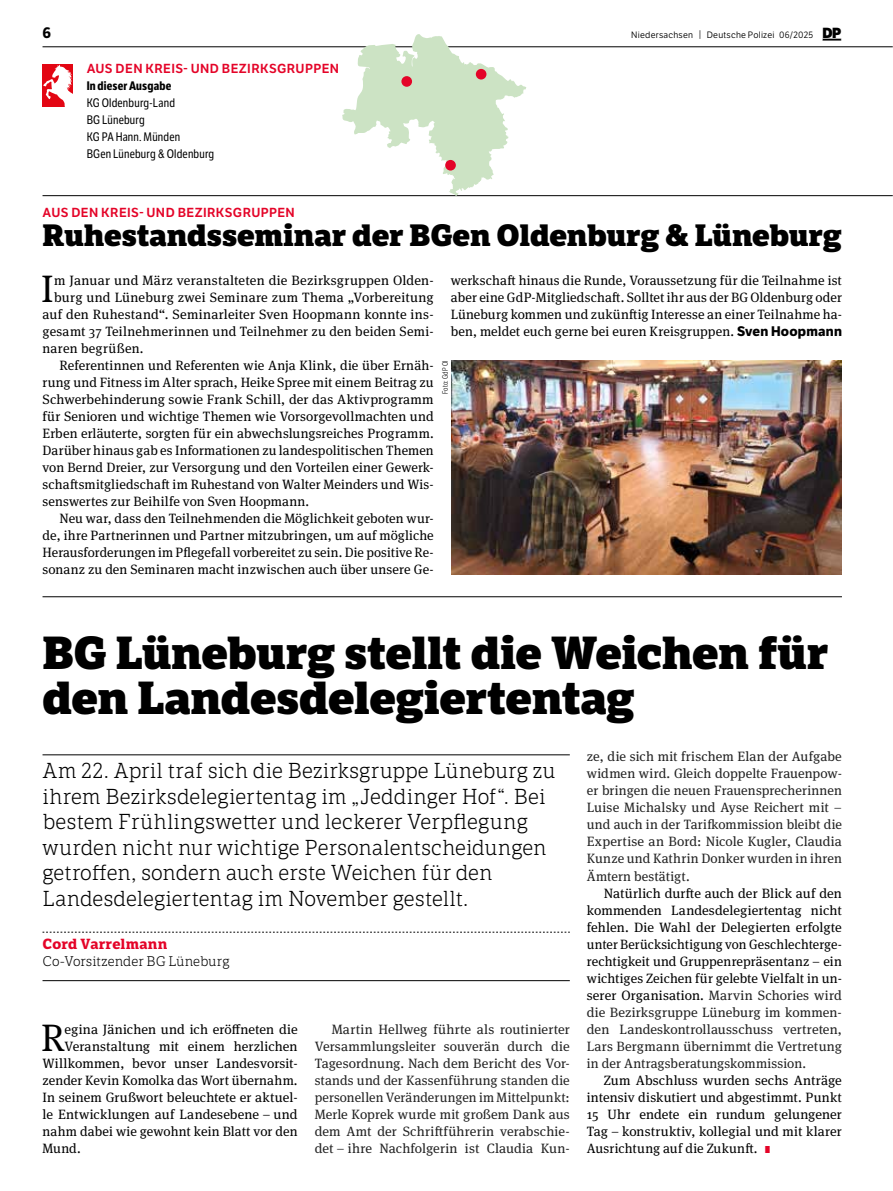
<style>
.page{position:relative;width:893px;height:1191px;background:#fff}
.page>*{position:absolute;margin:0;border:0;box-sizing:border-box;transform-origin:0 0}
.t1{font:800 45px/44.1px "LFT Etica Sheriff";letter-spacing:-.01em;color:#000}
.t2{font:38.25px "Meta Serif Pro";color:#000}
.t3{font:800 30px "LFT Etica Sheriff";letter-spacing:-.005em;color:#000}
.t4{font:300 21px/25.5px "LFT Etica Sheriff";letter-spacing:-.01em;color:#000}
.t5{font:700 15px "LFT Etica";color:#000}
.t6{font:700 14.25px "LFT Etica Sheriff";letter-spacing:.015em;color:#e40428}
.t7{font:13.5px/17px "Meta Serif Pro";letter-spacing:.01em;color:#000;text-align:justify}
.t8{font:13.5px/17px "Meta Serif Pro";letter-spacing:.01em;color:#222;text-align:justify}
.t9{font:300 13.5px "LFT Etica Sheriff";letter-spacing:-.005em;color:#000}
.t10{font:12.75px "LFT Etica SB";letter-spacing:.03em;color:#e40428}
.t11{font:12px/17px "LFT Etica Condensed";letter-spacing:.015em;color:#000}
.t12{font:700 12px "LFT Etica Condensed";letter-spacing:.015em;color:#000}
.t13{font:9px "LFT Etica Bk";letter-spacing:.025em;color:#000}
.t14{font:300 7.5px "LFT Etica Condensed";letter-spacing:.02em;color:#000}
.s1{font-size:9.3px}
.s2{font-family:"LFT Etica XB";font-size:14.25px}
.s3{font-family:"LFT Etica";font-weight:700}
.s4{color:#222}
.s5{font-family:"LFT Etica XB";font-size:9.75px;color:#e40428}
</style>
<div class="page">
<hr style="left:43px;top:195px;width:850px;height:1px;background:#000">
<hr style="left:43px;top:47px;width:850px;height:1px;background:#000">
<svg style="left:822px;top:39px;width:19px;height:2px"></svg>
<div style="left:43px;top:64px;width:30px;height:42px;background:#e30613"></div>
<svg style="left:43px;top:65px;width:30px;height:41px"></svg>
<hr style="left:43px;top:754px;width:527px;height:1px;background:#000">
<svg style="left:43px;top:932px;width:527px;height:1px"></svg>
<hr style="left:43px;top:980px;width:527px;height:1px;background:#000">
<img style="left:451px;top:360px;width:391px;height:214px">
<hr style="left:43px;top:596px;width:799px;height:1px;background:#000">
<svg style="left:342px;top:34px;width:184px;height:162px"></svg>
<div style="left:401px;top:76px;width:11px;height:11px;background:#e40428;border-radius:50%"></div>
<div style="left:476px;top:69px;width:10px;height:11px;background:#e40428;border-radius:50%"></div>
<div style="left:445px;top:160px;width:11px;height:11px;background:#e40428;border-radius:50%"></div>
<p class="t5" style="left:43px;top:23px;width:10px">6</p>
<p class="t13" style="left:631px;top:29px;width:212px">Niedersachsen <span class="s1">|</span> Deutsche Polizei 06/2025 <span class="s2">DP</span></p>
<p class="t10" style="left:87px;top:61px;width:254px">AUS DEN KREIS- UND BEZIRKSGRUPPEN</p>
<p class="t12" style="left:87px;top:79px;width:86px">In dieser Ausgabe</p>
<p class="t11" style="left:87px;top:95px;width:129px">KG Oldenburg-Land<br>BG Lüneburg<br>KG PA Hann. Münden<br>BGen Lüneburg &amp; Oldenburg</p>
<p class="t10" style="left:43px;top:205px;width:254px">AUS DEN KREIS- UND BEZIRKSGRUPPEN</p>
<h3 class="t3" style="left:43px;top:217px;width:801px">Ruhestandsseminar der BGen Oldenburg &amp; Lüneburg</h3>
<h2 class="t2" style="left:41px;top:261px;width:14px">I</h2>
<p class="t7" style="left:54px;top:271px;width:381px">m Januar und März veranstalteten die Bezirksgruppen Olden-</p>
<p class="t7" style="left:451px;top:271px;width:393px">werkschaft hinaus die Runde, Voraussetzung für die Teilnahme ist aber eine GdP-Mitgliedschaft. Solltet ihr aus der BG Oldenburg oder Lüneburg kommen und zukünftig Interesse an einer Teilnahme ha&shy;ben, meldet euch gerne bei euren Kreisgruppen. <span class="s3">Sven Hoopmann</span></p>
<p class="t7" style="left:54px;top:288px;width:381px">burg und Lüneburg zwei Seminare zum Thema „Vorbereitung</p>
<p class="t7" style="left:43px;top:305px;width:393px">auf den Ruhestand“. Seminarleiter Sven Hoopmann konnte ins-</p>
<p class="t7" style="left:43px;top:322px;width:393px">gesamt 37 Teilnehmerinnen und Teilnehmer zu den beiden Semi-</p>
<p class="t7" style="left:43px;top:339px;width:103px">naren begrüßen.</p>
<p class="t7" style="left:60px;top:356px;width:376px">Referentinnen und Referenten wie Anja Klink, die über Ernäh-</p>
<p class="t7" style="left:43px;top:373px;width:393px">rung und Fitness im Alter sprach, Heike Spree mit einem Beitrag zu</p>
<p class="t7" style="left:43px;top:390px;width:393px">Schwerbehinderung sowie Frank Schill, der das Aktivprogramm</p>
<p class="t7" style="left:43px;top:407px;width:393px">für Senioren und wichtige Themen wie Vorsorgevollmachten und</p>
<p class="t7" style="left:43px;top:424px;width:393px">Erben erläuterte, sorgten für ein abwechslungsreiches Programm.</p>
<p class="t7" style="left:43px;top:441px;width:393px">Darüber hinaus gab es Informationen zu landespolitischen Themen</p>
<p class="t7" style="left:43px;top:458px;width:393px">von Bernd Dreier, zur Versorgung und den Vorteilen einer Gewerk-</p>
<p class="t7" style="left:43px;top:475px;width:393px">schaftsmitgliedschaft im Ruhestand von Walter Meinders und Wis-</p>
<p class="t7" style="left:43px;top:492px;width:268px">senswertes zur Beihilfe von Sven Hoopmann.</p>
<p class="t7" style="left:60px;top:509px;width:376px">Neu war, dass den Teilnehmenden die Möglichkeit geboten wur-</p>
<p class="t7" style="left:43px;top:526px;width:393px">de, ihre Partnerinnen und Partner mitzubringen, um auf mögliche</p>
<p class="t7" style="left:43px;top:543px;width:393px">Herausforderungen im Pflegefall vorbereitet zu sein. Die positive Re-</p>
<p class="t7" style="left:43px;top:560px;width:393px">sonanz zu den Seminaren macht inzwischen auch über unsere Ge-</p>
<p class="t14" style="left:441px;top:394px;width:35px;rotate:-90deg">Foto: GdP Ol</p>
<h1 class="t1" style="left:43px;top:631px;width:787px">BG Lüneburg stellt die Weichen für den Landesdelegiertentag</h1>
<p class="t4" style="left:43px;top:758px;width:515px">Am 22. April traf sich die Bezirksgruppe Lüneburg zu ihrem Bezirksdelegiertentag im „Jeddinger Hof“. Bei bestem Frühlingswetter und leckerer Verpflegung wurden nicht nur wichtige Personalentscheidungen getroffen, sondern auch erste Weichen für den Landesdelegiertentag im November gestellt.</p>
<p class="t6" style="left:43px;top:934px;width:126px">Cord Varrelmann</p>
<p class="t9" style="left:43px;top:952px;width:189px">Co-Vorsitzender BG Lüneburg</p>
<h2 class="t2" style="left:41px;top:1009px;width:25px">R</h2>
<p class="t7" style="left:64px;top:1019px;width:235px">egina Jänichen und ich eröffneten die</p>
<p class="t7" style="left:64px;top:1036px;width:235px">Veranstaltung mit einem herzlichen</p>
<p class="t7" style="left:43px;top:1053px;width:257px">Willkommen, bevor unser Landesvorsit-</p>
<p class="t7" style="left:43px;top:1070px;width:257px">zender Kevin Komolka das Wort übernahm.</p>
<p class="t7" style="left:43px;top:1087px;width:257px">In seinem Grußwort beleuchtete er aktuel-</p>
<p class="t7" style="left:43px;top:1104px;width:257px">le Entwicklungen auf Landesebene – und</p>
<p class="t7" style="left:43px;top:1121px;width:257px">nahm dabei wie gewohnt kein Blatt vor den</p>
<p class="t7" style="left:43px;top:1138px;width:40px">Mund.</p>
<p class="t8" style="left:315px;top:1019px;width:257px;text-indent:17px">Martin Hellweg führte als routinierter Versammlungsleiter souverän durch die Tagesordnung. Nach dem Bericht des Vor&shy;stands und der Kassenführung standen die personellen Veränderungen im Mittelpunkt:<br>Merle Koprek wurde mit großem Dank aus dem Amt der Schriftführerin verabschie&shy;det – ihre Nachfolgerin ist Claudia Kun-</p>
<p class="t8" style="left:587px;top:747px;width:257px">ze, die sich mit frischem Elan der Aufgabe widmen wird. Gleich doppelte Frauenpow&shy;er bringen die neuen Frauensprecherinnen Luise Michalsky und Ayse Reichert mit – und auch in der Tarifkommission bleibt die Expertise an Bord: Nicole Kugler, Claudia Kunze und Kathrin Donker wurden in ihren Ämtern bestätigt.</p>
<p class="t7" style="left:587px;top:883px;width:257px;text-indent:17px">Natürlich durfte auch der Blick auf den kommenden Landesdelegiertentag nicht fehlen. Die Wahl der Delegierten erfolgte unter Berücksichtigung von Geschlechterge&shy;rechtigkeit und Gruppenrepräsentanz – ein wichtiges Zeichen für gelebte Vielfalt in un&shy;serer Organisation. <span class="s4">Marvin Schories wird die Bezirksgruppe Lüneburg im kommen&shy;den Landeskontrollausschuss vertreten, Lars Bergmann übernimmt die Vertretung in der Antragsberatungskommission.</span></p>
<p class="t7" style="left:587px;top:1070px;width:257px;text-indent:17px">Zum Abschluss wurden sechs Anträge intensiv diskutiert und abgestimmt. Punkt 15 Uhr endete ein rundum gelungener Tag – konstruktiv, kollegial und mit klarer Ausrichtung auf die Zukunft. <span class="s5">I</span></p>
</div>
